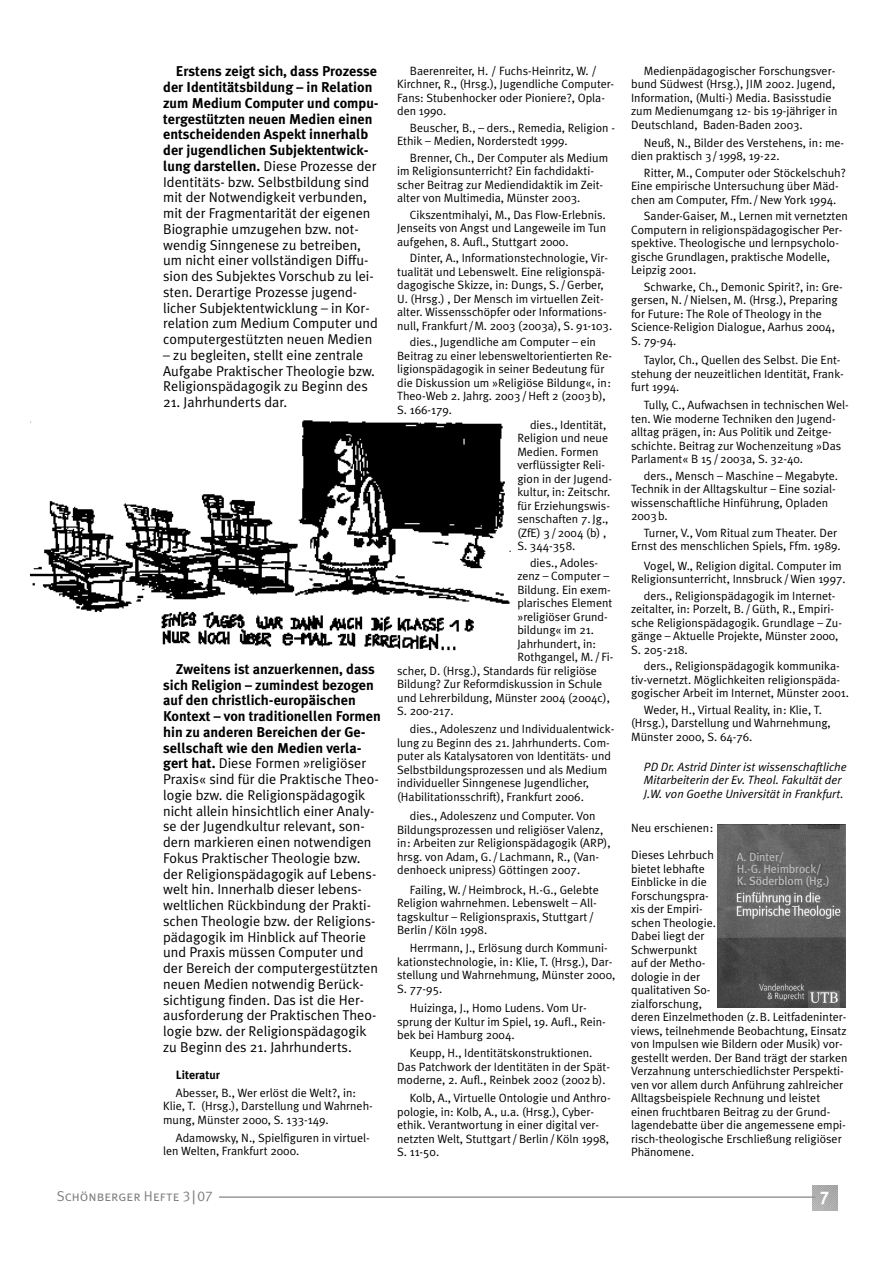
<style>
.page{position:relative;width:893px;height:1263px;background:#fff}
.page>*{position:absolute;margin:0;border:0;box-sizing:border-box;transform-origin:0 0}
.t1{font:700 18px "Meta Plus";color:#fff}
.t2{font:14.25px/15.8px "Meta Plus Normal";color:#000}
.t3{font:700 14.25px/15.8px "Meta Plus";color:#000}
.t4{font:14.25px "Meta Plus Normal Caps";color:#808080}
.t5{font:12px/13.5px "Meta Plus Normal";color:#000}
.t6{font:italic 12px/13.5px "Meta Plus Normal";color:#000}
.t7{font:12px/12px "Meta Plus";letter-spacing:-.015em;color:#bfbfbf}
.t8{font:700 12px "Meta Plus";color:#000}
.s1{font-family:"Meta Plus";font-weight:700}
.s2{font-size:18px}
</style>
<div class="page">
<svg style="left:812px;top:1186px;width:25px;height:24px"></svg>
<hr style="left:218px;top:1196px;width:597px;height:2px;background:#999">
<img style="left:30px;top:420px;width:481px;height:231px">
<svg style="left:845px;top:825px;width:1px;height:183px"></svg>
<img style="left:717px;top:825px;width:128px;height:183px">
<p class="t3" style="left:163px;top:65px;width:217px;text-indent:13px">Erstens zeigt sich, dass Prozesse der Identitätsbildung – in Relation zum Medium Computer und compu&shy;tergestützten neuen Medien einen entscheidenden Aspekt innerhalb der jugendlichen Subjektentwick-</p>
<p class="t2" style="left:163px;top:160px;width:216px"><span class="s1">lung darstellen.</span> Diese Prozesse der Identitäts- bzw. Selbstbildung sind mit der Notwendigkeit verbunden, mit der Fragmentarität der eigenen Biographie umzugehen bzw. not&shy;wendig Sinngenese zu betreiben, um nicht einer vollständigen Diffu&shy;sion des Subjektes Vorschub zu lei&shy;sten. Derartige Prozesse jugend&shy;licher Subjektentwicklung – in Kor&shy;relation zum Medium Computer und computergestützten neuen Medien</p>
<p class="t2" style="left:163px;top:349px;width:213px">– zu begleiten, stellt eine zentrale<br>Aufgabe Praktischer Theologie bzw.<br>Religionspädagogik zu Beginn des</p>
<p class="t2" style="left:163px;top:396px;width:125px">21. Jahrhunderts dar.</p>
<p class="t3" style="left:163px;top:663px;width:219px;text-indent:13px">Zweitens ist anzuerkennen, dass sich Religion – zumindest bezogen auf den christlich-europäischen Kontext – von traditionellen Formen hin zu anderen Bereichen der Ge&shy;sellschaft wie den Medien verla-</p>
<p class="t2" style="left:163px;top:757px;width:217px"><span class="s1">gert hat.</span> Diese Formen »religiöser Praxis« sind für die Praktische Theo&shy;logie bzw. die Religionspädagogik nicht allein hinsichtlich einer Analy&shy;se der Jugendkultur relevant, son&shy;dern markieren einen notwendigen Fokus Praktischer Theologie bzw. der Religionspädagogik auf Lebens&shy;welt hin. Innerhalb dieser lebens&shy;weltlichen Rückbindung der Prakti&shy;schen Theologie bzw. der Religions&shy;pädagogik im Hinblick auf Theorie und Praxis müssen Computer und der Bereich der computergestützten neuen Medien notwendig Berück&shy;sichtigung finden. Das ist die Her&shy;ausforderung der Praktischen Theo&shy;logie bzw. der Religionspädagogik zu Beginn des 21. Jahrhunderts.</p>
<p class="t8" style="left:176px;top:1070px;width:46px">Literatur</p>
<p class="t5" style="left:163px;top:1087px;width:211px;text-indent:13px">Abesser, B., Wer erlöst die Welt?, in:<br>Klie, T. (Hrsg.), Darstellung und Wahrneh&shy;mung, Münster 2000, S. 133-149.</p>
<p class="t5" style="left:163px;top:1132px;width:208px;text-indent:13px">Adamowsky, N., Spielfiguren in virtuel&shy;len Welten, Frankfurt 2000.</p>
<p class="t5" style="left:397px;top:65px;width:218px;text-indent:13px">Baerenreiter, H. / Fuchs-Heinritz, W. / Kirchner, R., (Hrsg.), Jugendliche Computer-Fans: Stubenhocker oder Pioniere?, Opla&shy;den 1990.</p>
<p class="t5" style="left:397px;top:122px;width:219px;text-indent:13px">Beuscher, B., – ders., Remedia, Religion -<br>Ethik – Medien, Norderstedt 1999.</p>
<p class="t5" style="left:397px;top:152px;width:212px;text-indent:13px">Brenner, Ch., Der Computer als Medium im Religionsunterricht? Ein fachdidakti&shy;scher Beitrag zur Mediendidaktik im Zeit&shy;alter von Multimedia, Münster 2003.</p>
<p class="t5" style="left:397px;top:209px;width:210px;text-align:justify;text-indent:13px">Cikszentmihalyi, M., Das Flow-Erlebnis.<br>Jenseits von Angst und Langeweile im Tun aufgehen, 8. Aufl., Stuttgart 2000.</p>
<p class="t5" style="left:397px;top:253px;width:216px;text-indent:13px">Dinter, A., Informationstechnologie, Vir&shy;tualität und Lebenswelt. Eine religionspä&shy;dagogische Skizze, in: Dungs, S./Gerber, U. (Hrsg.) , Der Mensch im virtuellen Zeit&shy;alter. Wissensschöpfer oder Informations&shy;null, Frankfurt/M. 2003 (2003a), S. 91-103.</p>
<p class="t5" style="left:397px;top:337px;width:216px;text-indent:13px">dies., Jugendliche am Computer – ein Beitrag zu einer lebensweltorientierten Re&shy;ligionspädagogik in seiner Bedeutung für die Diskussion um »Religiöse Bildung«, in:<br>Theo-Web 2. Jahrg. 2003/Heft 2 (2003b), S. 166-179.</p>
<p class="t5" style="left:517px;top:419px;width:96px;text-indent:13px">dies., Identität,<br>Religion und neue<br>Medien. Formen verflüssigter Reli&shy;gion in der Jugend&shy;kultur, in: Zeitschr. für Erziehungswis&shy;senschaften 7. Jg., (ZfE) 3/2004 (b) ,<br>S. 344-358.</p>
<p class="t5" style="left:530px;top:557px;width:70px">dies., Adoles-</p>
<p class="t5" style="left:517px;top:571px;width:93px">zenz – Computer –</p>
<p class="t5" style="left:517px;top:584px;width:95px">Bildung. Ein exem-</p>
<p class="t5" style="left:517px;top:598px;width:96px">plarisches Element</p>
<p class="t5" style="left:517px;top:611px;width:92px">»religiöser Grund-</p>
<p class="t5" style="left:517px;top:625px;width:78px">bildung« im 21.</p>
<p class="t5" style="left:517px;top:638px;width:80px">Jahrhundert, in:</p>
<p class="t5" style="left:517px;top:652px;width:98px">Rothgangel, M./Fi-</p>
<p class="t5" style="left:397px;top:665px;width:201px">scher, D. (Hrsg.), Standards für religiöse</p>
<p class="t5" style="left:397px;top:679px;width:207px">Bildung? Zur Reformdiskussion in Schule</p>
<p class="t5" style="left:397px;top:692px;width:214px">und Lehrerbildung, Münster 2004 (2004c),</p>
<p class="t5" style="left:397px;top:706px;width:58px">S. 200-217.</p>
<p class="t5" style="left:397px;top:724px;width:219px;text-indent:13px">dies., Adoleszenz und Individualentwick&shy;lung zu Beginn des 21. Jahrhunderts. Com&shy;puter als Katalysatoren von Identitäts- und Selbstbildungsprozessen und als Medium individueller Sinngenese Jugendlicher, (Habilitationsschrift), Frankfurt 2006.</p>
<p class="t5" style="left:397px;top:811px;width:215px;text-indent:13px">dies., Adoleszenz und Computer. Von Bildungsprozessen und religiöser Valenz, in: Arbeiten zur Religionspädagogik (ARP), hrsg. von Adam, G./Lachmann, R., (Van&shy;denhoeck unipress) Göttingen 2007.</p>
<p class="t5" style="left:397px;top:884px;width:203px;text-indent:13px">Failing, W./Heimbrock, H.-G., Gelebte Religion wahrnehmen. Lebenswelt – All&shy;tagskultur – Religionspraxis, Stuttgart/ Berlin/Köln 1998.</p>
<p class="t5" style="left:397px;top:943px;width:220px;text-indent:13px">Herrmann, J., Erlösung durch Kommuni&shy;kationstechnologie, in: Klie, T. (Hrsg.), Dar&shy;stellung und Wahrnehmung, Münster 2000, S. 77-95.</p>
<p class="t5" style="left:397px;top:1003px;width:210px;text-indent:13px">Huizinga, J., Homo Ludens. Vom Ur&shy;sprung der Kultur im Spiel, 19. Aufl., Rein&shy;bek bei Hamburg 2004.</p>
<p class="t5" style="left:397px;top:1048px;width:214px;text-align:center">Keupp, H., Identitätskonstruktionen.<br>Das Patchwork der Identitäten in der Spät&shy;moderne, 2. Aufl., Reinbek 2002 (2002b).</p>
<p class="t5" style="left:397px;top:1093px;width:215px;text-indent:13px">Kolb, A., Virtuelle Ontologie und Anthro&shy;pologie, in: Kolb, A., u.a. (Hrsg.), Cyber&shy;ethik. Verantwortung in einer digital ver&shy;netzten Welt, Stuttgart/Berlin/Köln 1998, S. 11-50.</p>
<p class="t5" style="left:631px;top:65px;width:208px;text-indent:13px">Medienpädagogischer Forschungsver&shy;bund Südwest (Hrsg.), JIM 2002. Jugend, Information, (Multi-) Media. Basisstudie zum Medienumgang 12- bis 19-jähriger in Deutschland, Baden-Baden 2003.</p>
<p class="t5" style="left:631px;top:137px;width:214px;text-indent:13px">Neuß, N., Bilder des Verstehens, in: me&shy;dien praktisch 3/1998, 19-22.</p>
<p class="t5" style="left:631px;top:167px;width:216px;text-indent:13px">Ritter, M., Computer oder Stöckelschuh?<br>Eine empirische Untersuchung über Mäd&shy;chen am Computer, Ffm./New York 1994.</p>
<p class="t5" style="left:631px;top:210px;width:218px;text-indent:13px">Sander-Gaiser, M., Lernen mit vernetzten Computern in religionspädagogischer Per&shy;spektive. Theologische und lernpsycholo&shy;gische Grundlagen, praktische Modelle, Leipzig 2001.</p>
<p class="t5" style="left:631px;top:281px;width:213px;text-indent:13px">Schwarke, Ch., Demonic Spirit?, in: Gre&shy;gersen, N./Nielsen, M. (Hrsg.), Preparing for Future: The Role of Theology in the Science-Religion Dialogue, Aarhus 2004, S. 79-94.</p>
<p class="t5" style="left:631px;top:354px;width:214px;text-indent:13px">Taylor, Ch., Quellen des Selbst. Die Ent&shy;stehung der neuzeitlichen Identität, Frank&shy;furt 1994.</p>
<p class="t5" style="left:631px;top:399px;width:219px;text-indent:13px">Tully, C., Aufwachsen in technischen Wel&shy;ten. Wie moderne Techniken den Jugend&shy;alltag prägen, in: Aus Politik und Zeitge&shy;schichte. Beitrag zur Wochenzeitung »Das Parlament« B 15/2003a, S. 32-40.</p>
<p class="t5" style="left:631px;top:470px;width:208px;text-indent:13px">ders., Mensch – Maschine – Megabyte.<br>Technik in der Alltagskultur – Eine sozial&shy;wissenschaftliche Hinführung, Opladen<br>2003b.</p>
<p class="t5" style="left:631px;top:527px;width:211px;text-align:right">Turner, V., Vom Ritual zum Theater. Der<br>Ernst des menschlichen Spiels, Ffm. 1989.</p>
<p class="t5" style="left:631px;top:560px;width:216px;text-indent:13px">Vogel, W., Religion digital. Computer im<br>Religionsunterricht, Innsbruck/Wien 1997.</p>
<p class="t5" style="left:631px;top:590px;width:212px;text-indent:13px">ders., Religionspädagogik im Internet&shy;zeitalter, in: Porzelt, B./Güth, R., Empiri&shy;sche Religionspädagogik. Grundlage – Zu&shy;gänge – Aktuelle Projekte, Münster 2000, S. 205-218.</p>
<p class="t5" style="left:631px;top:660px;width:219px;text-indent:13px">ders., Religionspädagogik kommunika&shy;tiv-vernetzt. Möglichkeiten religionspäda&shy;gogischer Arbeit im Internet, Münster 2001.</p>
<p class="t5" style="left:631px;top:704px;width:201px;text-indent:13px">Weder, H., Virtual Reality, in: Klie, T. (Hrsg.), Darstellung und Wahrnehmung,<br>Münster 2000, S. 64-76.</p>
<p class="t6" style="left:644px;top:761px;width:204px">PD Dr. Astrid Dinter ist wissenschaftliche<br>Mitarbeiterin der Ev. Theol. Fakultät der<br>J.W. von Goethe Universität in Frankfurt.</p>
<p class="t5" style="left:631px;top:822px;width:84px">Neu erschienen:</p>
<p class="t5" style="left:631px;top:849px;width:218px">Dieses Lehrbuch<br>bietet lebhafte<br>Einblicke in die<br>Forschungspra-<br>xis der Empiri-<br>schen Theologie.<br>Dabei liegt der<br>Schwerpunkt<br>auf der Metho-<br>dologie in der<br>qualitativen So-<br>zialforschung,<br>deren Einzelmethoden (z.B. Leitfadeninter&shy;views, teilnehmende Beobachtung, Einsatz von Impulsen wie Bildern oder Musik) vor&shy;gestellt werden. Der Band trägt der starken<br>Verzahnung unterschiedlichster Perspekti&shy;ven vor allem durch Anführung zahlreicher<br>Alltagsbeispiele Rechnung und leistet einen fruchtbaren Beitrag zu der Grund&shy;lagendebatte über die angemessene empi&shy;risch-theologische Erschließung religiöser<br>Phänomene.</p>
<p class="t7" style="left:736px;top:853px;width:94px">A. Dinter/<br>H.-G. Heimbrock/<br>K. Söderblom (Hg.)</p>
<p class="t4" style="left:57px;top:1188px;width:157px">Schönberger Hefte 3<span class="s2">|</span>07</p>
<h1 class="t1" style="left:820px;top:1189px;width:10px">7</h1>
</div>
